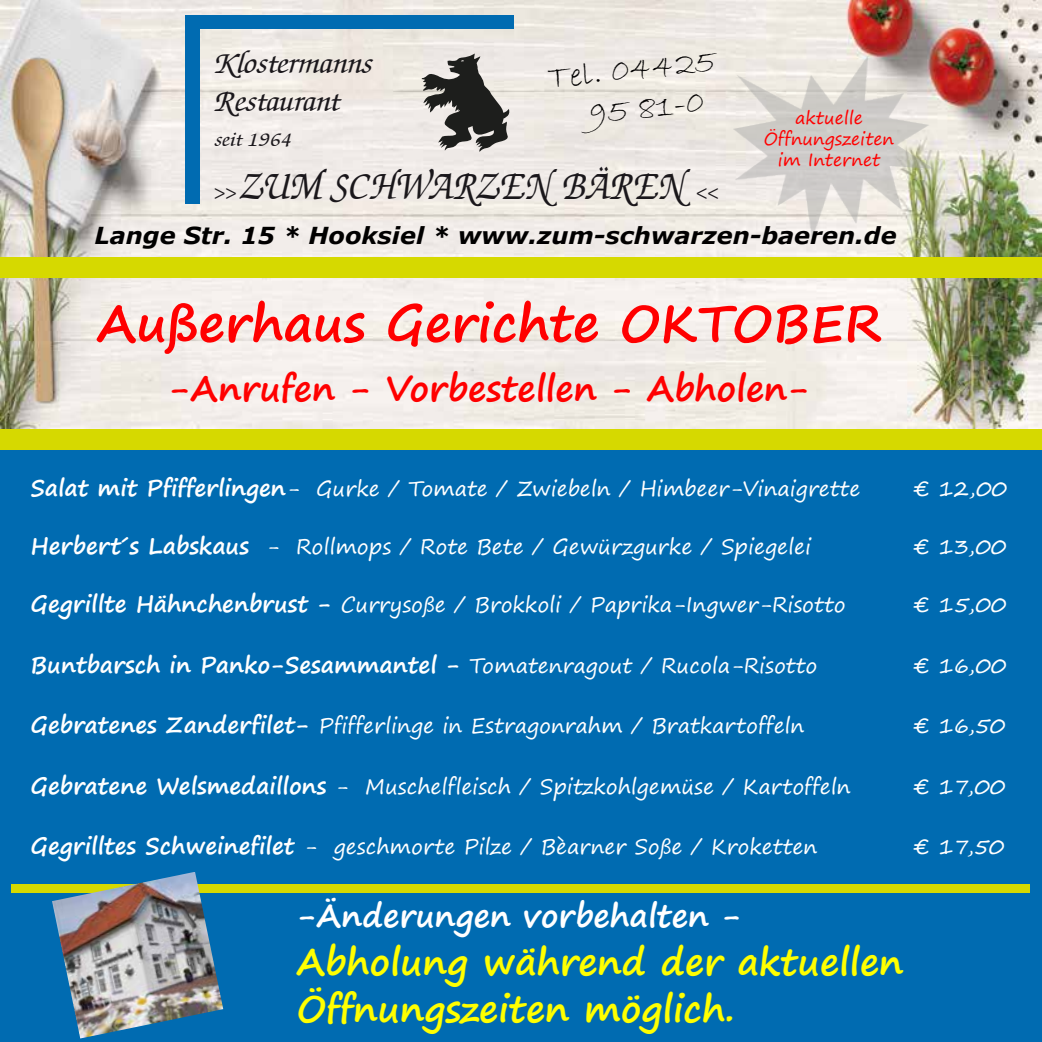
<style>
.page{position:relative;width:1042px;height:1042px;background:#fff}
.page>*{position:absolute;margin:0;border:0;box-sizing:border-box;transform-origin:0 0}
.t1{font:700 50.75px "Segoe Print";color:#f00}
.t2{font:italic 42px "Chancery Script S Si";color:#1a171b;scale:.9 1}
.t3{font:700 36.75px/47.6px "Segoe Print";color:#ff0}
.t4{font:700 35px "Segoe Print";color:#f00}
.t5{font:32.9px/39.6px "Bradley Hand ITC";color:#010000;scale:1.09 1}
.t6{font:700 31.5px "Segoe Print";color:#fff}
.t7{font:italic 31.5px/37.8px "Chancery Script S Si";color:#1a171b;scale:1.05 1}
.t8{font:italic 700 23.45px "Verdana";color:#010000}
.t9{font:700 22.75px "Segoe Print";color:#fff}
.t10{font:italic 21.18px "Chancery Script S Si";color:#1a171b;scale:1.05 1}
.t11{font:21px "Segoe Print";color:#fff}
.t12{font:17.5px/21px "Segoe Print";color:#f00;text-align:center}
.s1{font-size:21px}
.s2{font-weight:700;font-size:22.75px}
.s3{font-weight:400;font-size:21px}
</style>
<div class="page">
<img style="left:0;top:0;width:1042px;height:429px">
<img style="left:734px;top:56px;width:199px;height:184px">
<div style="left:185px;top:21px;width:14px;height:183px;background:#006bb1"></div>
<div style="left:185px;top:15px;width:328px;height:14px;background:#006bb1"></div>
<svg style="left:421px;top:53px;width:90px;height:99px;background:#898784"></svg>
<div style="left:0;top:258px;width:1042px;height:20px;background:#d6d900"></div>
<div style="left:0;top:433px;width:1042px;height:609px;background:#006bb1"></div>
<div style="left:11px;top:884px;width:1018px;height:9px;background:#d6d900"></div>
<img style="left:52px;top:872px;width:171px;height:166px">
<div style="left:0;top:429px;width:1042px;height:20px;background:#d6d900"></div>
<h3 class="t7" style="left:215px;top:46px;width:153px">Klostermanns<br>Restaurant</h3>
<p class="t10" style="left:215px;top:129px;width:75px">seit 1964</p>
<h2 class="t2" style="left:214px;top:164px;width:562px"><span class="s1">&gt;&gt;</span> ZUM SCHWARZEN BÄREN <span class="s1">&lt;&lt;</span></h2>
<p class="t8" style="left:94px;top:219px;width:804px">Lange Str. 15 * Hooksiel * www.zum-schwarzen-baeren.de</p>
<h3 class="t5" style="left:583px;top:55px;width:122px;text-indent:-37px;rotate:-6deg">Tel. 04425<br>95 81-0</h3>
<p class="t12" style="left:764px;top:107px;width:132px">aktuelle<br>Öffnungszeiten im Internet</p>
<h1 class="t1" style="left:97px;top:277px;width:786px">Außerhaus Gerichte OKTOBER</h1>
<h3 class="t4" style="left:169px;top:356px;width:643px">-Anrufen - Vorbestellen - Abholen-</h3>
<p class="t11" style="left:31px;top:469px;width:831px"><span class="s2">Salat mit Pfifferlingen</span>- Gurke / Tomate / Zwiebeln / Himbeer-Vinaigrette</p>
<p class="t11" style="left:913px;top:469px;width:96px">€ 12,00</p>
<p class="t11" style="left:31px;top:528px;width:782px"><span class="s2">Herbert´s Labskaus</span> - Rollmops / Rote Bete / Gewürzgurke / Spiegelei</p>
<p class="t11" style="left:913px;top:528px;width:95px">€ 13,00</p>
<p class="t11" style="left:31px;top:585px;width:817px"><span class="s2">Gegrillte Hähnchenbrust -</span> Currysoße / Brokkoli / Paprika-Ingwer-Risotto</p>
<p class="t11" style="left:913px;top:585px;width:95px">€ 15,00</p>
<p class="t9" style="left:31px;top:644px;width:788px">Buntbarsch in Panko-Sesammantel - <span class="s3">Tomatenragout / Rucola-Risotto</span></p>
<p class="t11" style="left:913px;top:647px;width:95px">€ 16,00</p>
<p class="t11" style="left:31px;top:706px;width:775px"><span class="s2">Gebratenes Zanderfilet-</span> Pfifferlinge in Estragonrahm / Bratkartoffeln</p>
<p class="t11" style="left:913px;top:706px;width:94px">€ 16,50</p>
<p class="t11" style="left:31px;top:768px;width:822px"><span class="s2">Gebratene Welsmedaillons</span> - Muschelfleisch / Spitzkohlgemüse / Kartoffeln</p>
<p class="t11" style="left:913px;top:768px;width:94px">€ 17,00</p>
<p class="t11" style="left:31px;top:827px;width:788px"><span class="s2">Gegrilltes Schweinefilet</span> - geschmorte Pilze / Bèarner Soße / Kroketten</p>
<p class="t11" style="left:913px;top:827px;width:93px">€ 17,50</p>
<h3 class="t6" style="left:297px;top:887px;width:446px">-Änderungen vorbehalten -</h3>
<h3 class="t3" style="left:297px;top:936px;width:608px">Abholung während der aktuellen<br>Öffnungszeiten möglich.</h3>
</div>
